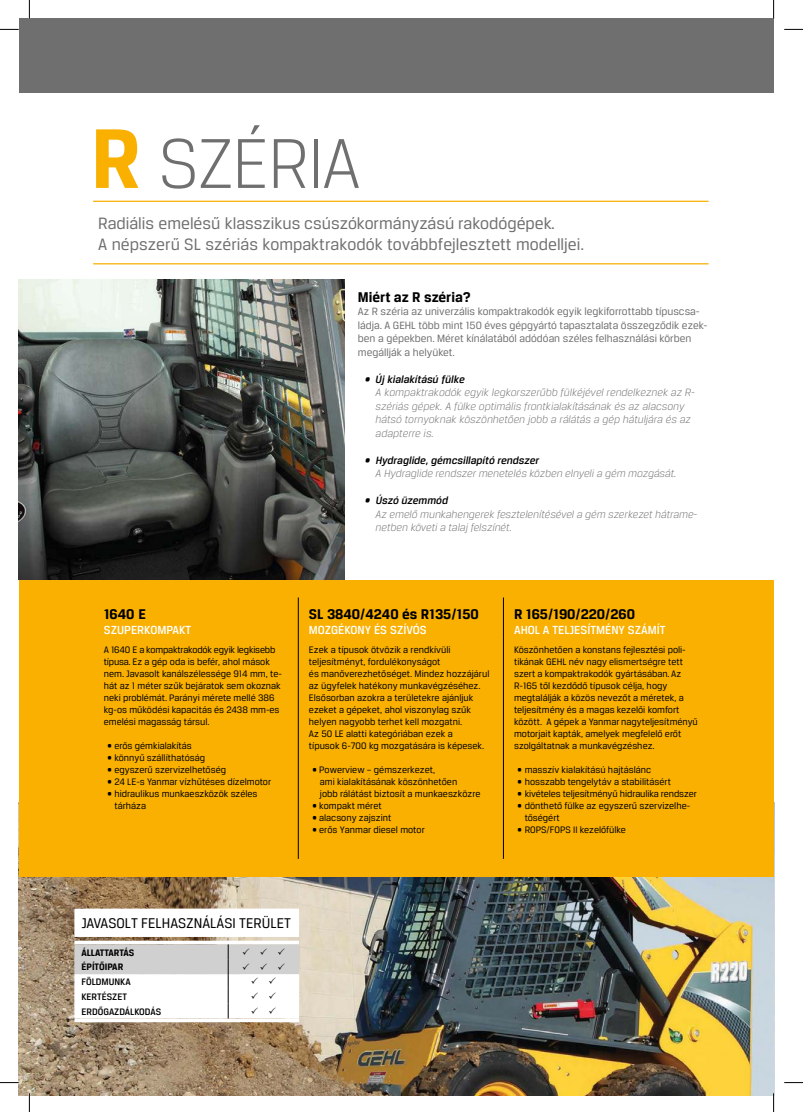
<style>
.page{position:relative;width:803px;height:1112px;background:#fff}
.page>*{position:absolute;margin:0;border:0;box-sizing:border-box;transform-origin:0 0}
.t1{font:300 75px "Breuer Text";letter-spacing:-.03em;color:#706f6f}
.t2{font:17.5px/21px "Breuer Text";color:#706f6f}
.t3{font:700 15px "Breuer Text";color:#000}
.t4{font:15px "Breuer Text";color:#000}
.t5{font:500 12.5px "Breuer Text";color:#fff}
.t6{font:italic 300 11.25px/13.5px "Breuer Text";color:#706f6f}
.t7{font:11.25px/13.5px "Breuer Text";color:#706f6f}
.t8{font:italic 500 11.25px "Breuer Text";color:#000}
.t9{font:10px/12px "Breuer Text";color:#000}
.t10{font:500 10px/14.8px "Breuer Text";color:#000}
.t11{font:700 10px/14.8px "Breuer Text";color:#000}
.s1{font-weight:700;font-size:90px;color:#f9b000}
.s2{font-style:inherit}
</style>
<div class="page">
<img style="left:19px;top:802px;width:755px;height:293px">
<hr style="left:93px;top:201px;width:615px;height:1px;background:#f9b000">
<hr style="left:93px;top:263px;width:615px;height:1px;background:#f9b000">
<div style="left:19px;top:579px;width:754px;height:297px;background:#f9b000"></div>
<hr style="left:298px;top:597px;width:1px;height:40px;background:#000">
<hr style="left:503px;top:597px;width:1px;height:40px;background:#000">
<hr style="left:298px;top:637px;width:1px;height:221px;background:#000">
<hr style="left:503px;top:637px;width:1px;height:221px;background:#000">
<div style="left:19px;top:19px;width:754px;height:74px;background:#706f6f"></div>
<svg style="left:0;top:29px;width:19px;height:1px"></svg>
<svg style="left:784px;top:29px;width:19px;height:1px"></svg>
<svg style="left:0;top:1081px;width:19px;height:2px"></svg>
<svg style="left:784px;top:1082px;width:19px;height:1px"></svg>
<svg style="left:29px;top:0;width:1px;height:19px"></svg>
<svg style="left:29px;top:1092px;width:1px;height:19px"></svg>
<svg style="left:773px;top:0;width:1px;height:19px"></svg>
<svg style="left:773px;top:1092px;width:1px;height:19px"></svg>
<img style="left:19px;top:280px;width:325px;height:299px">
<svg style="left:74px;top:908px;width:225px;height:113px"></svg>
<h1 class="t1" style="left:91px;top:123px;width:272px"><span class="s1">R</span> SZÉRIA</h1>
<h2 class="t2" style="left:98px;top:212px;width:487px">Radiális emelésű klasszikus csúszókormányzású rakodógépek.<br>A népszerű SL szériás kompaktrakodók továbbfejlesztett modelljei.</h2>
<h3 class="t3" style="left:358px;top:288px;width:114px">Miért az R széria?</h3>
<p class="t7" style="left:358px;top:304px;width:351px">Az R széria az univerzális kompaktrakodók egyik legkiforrottabb típuscsa&shy;ládja. A GEHL több mint 150 éves gépgyártó tapasztalata összegződik ezek&shy;ben a gépekben. Méret kínálatából adódóan széles felhasználási körben megállják a helyüket.</p>
<p class="t8" style="left:365px;top:373px;width:101px">• Új kialakítású fülke</p>
<p class="t6" style="left:376px;top:385px;width:321px">A kompaktrakodók egyik legkorszerűbb fülkéjével rendelkeznek az R&shy;szériás gépek. A fülke optimális frontkialakításának és az alacsony hátsó tornyoknak köszönhetően jobb a rálátás a gép hátuljára és az adapterre is.</p>
<p class="t8" style="left:365px;top:454px;width:176px">• Hydraglide, gémcsillapító rendszer</p>
<p class="t6" style="left:376px;top:466px;width:302px">A Hydraglide rendszer menetelés közben elnyeli a gém mozgását.</p>
<p class="t8" style="left:365px;top:494px;width:85px">• Úszó üzemmód</p>
<p class="t6" style="left:376px;top:507px;width:323px">Az emelő munkahengerek fesztelenítésével a gém szerkezet hátrame&shy;netben követi a talaj felszínét.</p>
<h3 class="t3" style="left:104px;top:606px;width:44px">1640 E</h3>
<p class="t5" style="left:104px;top:623px;width:89px">SZUPERKOMPAKT</p>
<p class="t9" style="left:104px;top:643px;width:180px">A 1640 E a kompaktrakodók egyik legkisebb típusa. Ez a gép oda is befér, ahol mások nem. Javasolt kanálszélessége 914 mm, te&shy;hát az 1 méter szűk bejáratok sem okoznak neki problémát. Parányi mérete mellé 386 kg-os működési kapacitás és 2438 mm-es emelési magasság társul.</p>
<p class="t9" style="left:107px;top:739px;width:86px">• erős gémkialakítás</p>
<p class="t9" style="left:107px;top:751px;width:99px">• könnyű szállíthatóság</p>
<p class="t9" style="left:107px;top:763px;width:120px">• egyszerű szervizelhetőség</p>
<p class="t9" style="left:107px;top:775px;width:165px">• 24 LE-s Yanmar vízhűtéses dízelmotor</p>
<p class="t9" style="left:114px;top:787px;width:145px;text-indent:-7px">• hidraulikus munkaeszközök széles tárháza</p>
<h3 class="t3" style="left:309px;top:606px;width:171px">SL 3840/4240 és R135/150</h3>
<p class="t5" style="left:309px;top:623px;width:119px">MOZGÉKONY ÉS SZÍVÓS</p>
<p class="t9" style="left:309px;top:643px;width:182px">Ezek a típusok ötvözik a rendkívüli teljesítményt, fordulékonyságot<br>és manőverezhetőséget. Mindez hozzájárul az ügyfelek hatékony munkavégzéséhez.<br>Elsősorban azokra a területekre ajánljuk ezeket a gépeket, ahol viszonylag szűk helyen nagyobb terhet kell mozgatni.<br>Az 50 <span class="s2">L</span>E alatti kategóriában ezek a<br>típusok 6-700 kg mozgatására is képesek.</p>
<p class="t9" style="left:320px;top:763px;width:162px;text-indent:-8px">• Powerview – gémszerkezet,<br>ami kialakításának köszönhetően<br>jobb rálátást biztosít a munkaeszközre</p>
<p class="t9" style="left:312px;top:799px;width:71px">• kompakt méret</p>
<p class="t9" style="left:312px;top:811px;width:80px">• alacsony zajszint</p>
<p class="t9" style="left:312px;top:823px;width:114px">• erős Yanmar diesel motor</p>
<h3 class="t3" style="left:514px;top:606px;width:122px">R 165/190/220/260</h3>
<p class="t5" style="left:514px;top:623px;width:153px">AHOL A TELJESÍTMÉNY SZÁMÍT</p>
<p class="t9" style="left:514px;top:643px;width:185px">Köszönhetően a konstans fejlesztési poli&shy;tikának GEHL név nagy elismertségre tett szert a kompaktrakodók gyártásában. Az R-165 től kezdődő típusok célja, hogy megtalálják a közös nevezőt a méretek, a teljesítmény és a magas kezelői komfort között. A gépek a Yanmar nagyteljesítményű motorjait kapták, amelyek megfelelő erőt szolgáltatnak a munkavégzéshez.</p>
<p class="t9" style="left:518px;top:763px;width:135px">• masszív kialakítású hajtáslánc</p>
<p class="t9" style="left:518px;top:775px;width:155px">• hosszabb tengelytáv a stabilitásért</p>
<p class="t9" style="left:518px;top:787px;width:181px">• kivételes teljesítményű hidraulika rendszer</p>
<p class="t9" style="left:525px;top:799px;width:167px;text-indent:-7px">• dönthető fülke az egyszerű szervizelhe&shy;tőségért</p>
<p class="t9" style="left:518px;top:823px;width:110px">• ROPS/FOPS II kezelőfülke</p>
<h3 class="t4" style="left:81px;top:915px;width:211px">JAVASOLT FELHASZNÁLÁSI TERÜLET</h3>
<p class="t11" style="left:81px;top:944px;width:54px">ÁLLATTARTÁS<br>ÉPÍTŐIPAR</p>
<p class="t10" style="left:81px;top:974px;width:81px">FÖLDMUNKA<br>KERTÉSZET<br>ERDŐGAZDÁLKODÁS</p>
</div>
